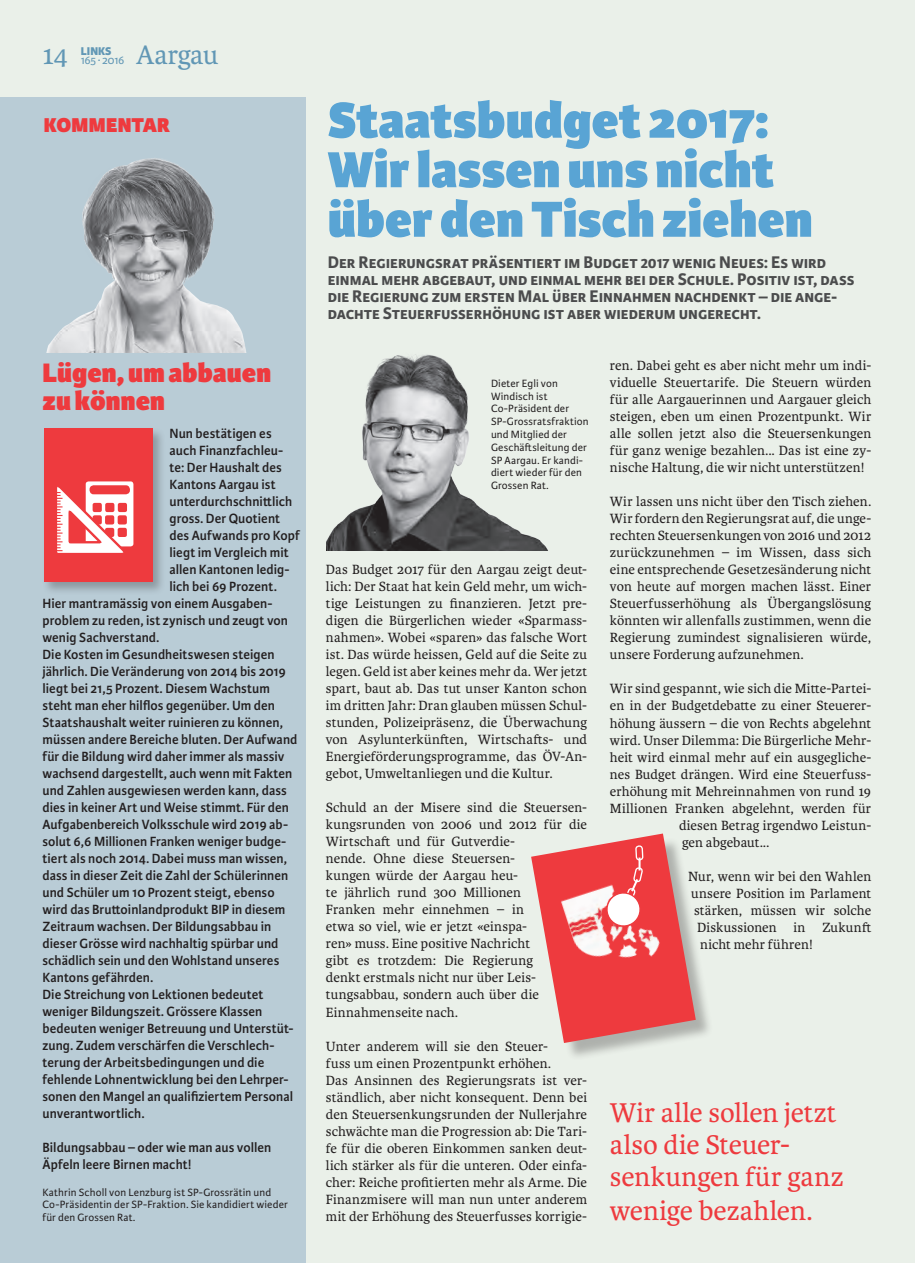
<style>
.page{position:relative;width:915px;height:1263px;background:#fff}
.page>*{position:absolute;margin:0;border:0;box-sizing:border-box;transform-origin:0 0}
.t1{font:800 54px/49.5px "Karmina Sans";color:#59a4d4}
.t2{font:28.95px/32px "Karmina";letter-spacing:-.005em;color:#ee3a3e}
.t3{font:800 28.5px/28.5px "Karmina Sans";letter-spacing:.005em;color:#ee3a3e}
.t4{font:28.5px "Karmina";letter-spacing:-.005em;color:#6197b5}
.t5{font:800 21.3px "Karmina Sans";letter-spacing:.005em;color:#ee3a3e}
.t6{font:700 18px/17px "Karmina Sans";color:#4b4c4d}
.t7{font:14.25px/17px "Karmina";letter-spacing:.01em;color:#231f20;text-align:justify}
.t8{font:600 14.25px/17px "Karmina Sans";letter-spacing:.005em;color:#231f20}
.t9{font:12px "Karmina Sans";letter-spacing:-.03em;color:#6197b5}
.t10{font:800 12px "Karmina Sans";color:#6197b5}
.t11{font:11.25px/12.8px "Karmina Sans";letter-spacing:.015em;color:#231f20}
</style>
<div class="page">
<div style="left:0;top:0;width:914px;height:1263px;background:#eaf0e9"></div>
<div style="left:0;top:98px;width:305px;height:1165px;background:#b9ccd6"></div>
<img style="left:326px;top:354px;width:222px;height:197px">
<img style="left:46px;top:158px;width:201px;height:195px">
<div style="left:533px;top:836px;width:180px;height:225px;background:#231f20;opacity:.3"></div>
<svg style="left:531px;top:833px;width:164px;height:210px"></svg>
<div style="left:43px;top:427px;width:123px;height:168px;background:#231f20;opacity:.3"></div>
<div style="left:44px;top:428px;width:108px;height:154px;background:#ee3a3e"></div>
<div style="left:84px;top:480px;width:51px;height:68px;background:#fff;border-radius:4px"></div>
<div style="left:83px;top:478px;width:53px;height:71px;border:3px solid #ee3a3e;border-radius:4px"></div>
<svg style="left:57px;top:483px;width:72px;height:70px"></svg>
<p class="t9" style="left:81px;top:53px;width:45px">165 ∙ 2016</p>
<h3 class="t4" style="left:136px;top:39px;width:84px">Aargau</h3>
<h3 class="t4" style="left:43px;top:39px;width:27px">14</h3>
<p class="t10" style="left:81px;top:44px;width:32px">LINKS</p>
<h3 class="t5" style="left:44px;top:112px;width:127px">KOMMENTAR</h3>
<h3 class="t3" style="left:42px;top:359px;width:230px">Lügen, um abbauen zu können</h3>
<p class="t8" style="left:169px;top:425px;width:104px">Nun bestätigen es</p>
<p class="t8" style="left:169px;top:442px;width:115px">auch Finanzfachleu-</p>
<p class="t8" style="left:169px;top:459px;width:114px">te: Der Haushalt des</p>
<p class="t8" style="left:169px;top:476px;width:107px">Kantons Aargau ist</p>
<p class="t8" style="left:169px;top:493px;width:124px">unterdurchschnittlich</p>
<p class="t8" style="left:169px;top:510px;width:112px">gross. Der Quotient</p>
<p class="t8" style="left:169px;top:527px;width:132px">des Aufwands pro Kopf</p>
<p class="t8" style="left:169px;top:544px;width:121px">liegt im Vergleich mit</p>
<p class="t8" style="left:169px;top:561px;width:121px">allen Kantonen ledig-</p>
<p class="t8" style="left:169px;top:578px;width:109px">lich bei 69 Prozent.</p>
<p class="t8" style="left:42px;top:595px;width:230px">Hier mantramässig von einem Ausgaben-</p>
<p class="t8" style="left:42px;top:612px;width:247px">problem zu reden, ist zynisch und zeugt von</p>
<p class="t8" style="left:42px;top:629px;width:118px">wenig Sachverstand.</p>
<p class="t8" style="left:42px;top:646px;width:233px">Die Kosten im Gesundheitswesen steigen</p>
<p class="t8" style="left:42px;top:663px;width:245px">jährlich. Die Veränderung von 2014 bis 2019</p>
<p class="t8" style="left:42px;top:680px;width:229px">liegt bei 21,5 Prozent. Diesem Wachstum</p>
<p class="t8" style="left:42px;top:697px;width:234px">steht man eher hilflos gegenüber. Um den</p>
<p class="t8" style="left:42px;top:714px;width:242px">Staatshaushalt weiter ruinieren zu können,</p>
<p class="t8" style="left:42px;top:731px;width:256px">müssen andere Bereiche bluten. Der Aufwand</p>
<p class="t8" style="left:42px;top:748px;width:243px">für die Bildung wird daher immer als massiv</p>
<p class="t8" style="left:42px;top:765px;width:251px">wachsend dargestellt, auch wenn mit Fakten</p>
<p class="t8" style="left:42px;top:782px;width:246px">und Zahlen ausgewiesen werden kann, dass</p>
<p class="t8" style="left:42px;top:799px;width:248px">dies in keiner Art und Weise stimmt. Für den</p>
<p class="t8" style="left:42px;top:816px;width:246px">Aufgabenbereich Volksschule wird 2019 ab-</p>
<p class="t8" style="left:42px;top:833px;width:245px">solut 6,6 Millionen Franken weniger budge-</p>
<p class="t8" style="left:42px;top:850px;width:246px">tiert als noch 2014. Dabei muss man wissen,</p>
<p class="t8" style="left:42px;top:867px;width:247px">dass in dieser Zeit die Zahl der Schülerinnen</p>
<p class="t8" style="left:42px;top:884px;width:233px">und Schüler um 10 Prozent steigt, ebenso</p>
<p class="t8" style="left:42px;top:901px;width:244px">wird das Bruttoinlandprodukt BIP in diesem</p>
<p class="t8" style="left:42px;top:918px;width:230px">Zeitraum wachsen. Der Bildungsabbau in</p>
<p class="t8" style="left:42px;top:935px;width:237px">dieser Grösse wird nachhaltig spürbar und</p>
<p class="t8" style="left:42px;top:952px;width:238px">schädlich sein und den Wohlstand unseres</p>
<p class="t8" style="left:42px;top:969px;width:112px">Kantons gefährden.</p>
<p class="t8" style="left:42px;top:986px;width:222px">Die Streichung von Lektionen bedeutet</p>
<p class="t8" style="left:42px;top:1003px;width:221px">weniger Bildungszeit. Grössere Klassen</p>
<p class="t8" style="left:42px;top:1020px;width:252px">bedeuten weniger Betreuung und Unterstüt-</p>
<p class="t8" style="left:42px;top:1037px;width:233px">zung. Zudem verschärfen die Verschlech-</p>
<p class="t8" style="left:42px;top:1054px;width:223px">terung der Arbeitsbedingungen und die</p>
<p class="t8" style="left:42px;top:1071px;width:247px">fehlende Lohnentwicklung bei den Lehrper-</p>
<p class="t8" style="left:42px;top:1088px;width:252px">sonen den Mangel an qualifiziertem Personal</p>
<p class="t8" style="left:42px;top:1105px;width:104px">unverantwortlich.</p>
<p class="t8" style="left:42px;top:1139px;width:230px">Bildungsabbau – oder wie man aus vollen<br>Äpfeln leere Birnen macht!</p>
<p class="t11" style="left:42px;top:1186px;width:247px">Kathrin Scholl von Lenzburg ist SP-Grossrätin und<br>Co-Präsidentin der SP-Fraktion. Sie kandidiert wieder für den Grossen Rat.</p>
<h1 class="t1" style="left:327px;top:97px;width:486px">Staatsbudget 2017:<br>Wir lassen uns nicht über den Tisch ziehen</h1>
<p class="t6" style="left:327px;top:254px;width:528px">Der Regierungsrat präsentiert im Budget 2017 wenig Neues: Es wird einmal mehr abgebaut, und einmal mehr bei der Schule. Positiv ist, dass die Regierung zum ersten Mal über Einnahmen nachdenkt – die ange&shy;dachte Steuerfusserhöhung ist aber wiederum ungerecht.</p>
<p class="t11" style="left:491px;top:377px;width:99px">Dieter Egli von<br>Windisch ist<br>Co-Präsident der<br>SP-Grossratsfraktion und Mitglied der<br>Geschäftsleitung der<br>SP Aargau. Er kandi&shy;diert wieder für den<br>Grossen Rat.</p>
<p class="t7" style="left:326px;top:561px;width:263px">Das Budget 2017 für den Aargau zeigt deut&shy;lich: Der Staat hat kein Geld mehr, um wich&shy;tige Leistungen zu finanzieren. Jetzt pre&shy;digen die Bürgerlichen wieder «Sparmass&shy;nahmen». Wobei «sparen» das falsche Wort ist. Das würde heissen, Geld auf die Seite zu legen. Geld ist aber keines mehr da. Wer jetzt spart, baut ab. Das tut unser Kanton schon im dritten Jahr: Dran glauben müssen Schul&shy;stunden, Polizeipräsenz, die Überwachung von Asylunterkünften, Wirtschafts- und Energieförderungsprogramme, das ÖV-An&shy;gebot, Umweltanliegen und die Kultur.</p>
<p class="t7" style="left:326px;top:799px;width:263px;text-align:left">Schuld an der Misere sind die Steuersen&shy;kungsrunden von 2006 und 2012 für die<br>Wirtschaft und für Gutverdie-<br>nende. Ohne diese Steuersen-<br>kungen würde der Aargau heu-<br>te jährlich rund 300 Millionen<br>Franken mehr einnehmen – in<br>etwa so viel, wie er jetzt «einspa-<br>ren» muss. Eine positive Nachricht<br>gibt es trotzdem: Die Regierung<br>denkt erstmals nicht nur über Leis&shy;tungsabbau, sondern auch über die<br>Einnahmenseite nach.</p>
<p class="t7" style="left:326px;top:1038px;width:263px;text-align:left">Unter anderem will sie den Steuer-<br>fuss um einen Prozentpunkt erhöhen.<br>Das Ansinnen des Regierungsrats ist ver&shy;ständlich, aber nicht konsequent. Denn bei den Steuersenkungsrunden der Nullerjahre schwächte man die Progression ab: Die Tari&shy;fe für die oberen Einkommen sanken deut&shy;lich stärker als für die unteren. Oder einfa&shy;cher: Reiche profitierten mehr als Arme. Die Finanzmisere will man nun unter anderem mit der Erhöhung des Steuerfusses korrigie-</p>
<p class="t7" style="left:609px;top:357px;width:263px">ren. Dabei geht es aber nicht mehr um indi&shy;viduelle Steuertarife. Die Steuern würden für alle Aargauerinnen und Aargauer gleich steigen, eben um einen Prozentpunkt. Wir alle sollen jetzt also die Steuersenkungen für ganz wenige bezahlen... Das ist eine zy&shy;nische Haltung, die wir nicht unterstützen!</p>
<p class="t7" style="left:609px;top:493px;width:263px">Wir lassen uns nicht über den Tisch ziehen.<br>Wir fordern den Regierungsrat auf, die unge&shy;rechten Steuersenkungen von 2016 und 2012 zurückzunehmen – im Wissen, dass sich eine entsprechende Gesetzesänderung nicht von heute auf morgen machen lässt. Einer Steuerfusserhöhung als Übergangslösung könnten wir allenfalls zustimmen, wenn die Regierung zumindest signalisieren würde, unsere Forderung aufzunehmen.</p>
<p class="t7" style="left:609px;top:680px;width:263px">Wir sind gespannt, wie sich die Mitte-Partei-</p>
<p class="t7" style="left:609px;top:698px;width:263px">en in der Budgetdebatte zu einer Steuerer-</p>
<p class="t7" style="left:609px;top:715px;width:263px">höhung äussern – die von Rechts abgelehnt</p>
<p class="t7" style="left:609px;top:732px;width:263px">wird. Unser Dilemma: Die Bürgerliche Mehr-</p>
<p class="t7" style="left:609px;top:749px;width:263px">heit wird einmal mehr auf ein ausgegliche-</p>
<p class="t7" style="left:609px;top:766px;width:262px">nes Budget drängen. Wird eine Steuerfuss-</p>
<p class="t7" style="left:609px;top:783px;width:263px">erhöhung mit Mehreinnahmen von rund 19</p>
<p class="t7" style="left:609px;top:800px;width:263px">Millionen Franken abgelehnt, werden für</p>
<p class="t7" style="left:678px;top:817px;width:194px">diesen Betrag irgendwo Leistun-</p>
<p class="t7" style="left:681px;top:834px;width:89px">gen abgebaut...</p>
<p class="t7" style="left:687px;top:868px;width:185px">Nur, wenn wir bei den Wahlen</p>
<p class="t7" style="left:690px;top:885px;width:182px">unsere Position im Parlament</p>
<p class="t7" style="left:693px;top:902px;width:179px">stärken, müssen wir solche</p>
<p class="t7" style="left:696px;top:919px;width:176px">Diskussionen in Zukunft</p>
<p class="t7" style="left:699px;top:936px;width:114px">nicht mehr führen!</p>
<h2 class="t2" style="left:609px;top:1097px;width:235px">Wir alle sollen jetzt also die Steuer&shy;senkungen für ganz</h2>
<h2 class="t2" style="left:609px;top:1195px;width:204px">wenige bezahlen.</h2>
</div>
